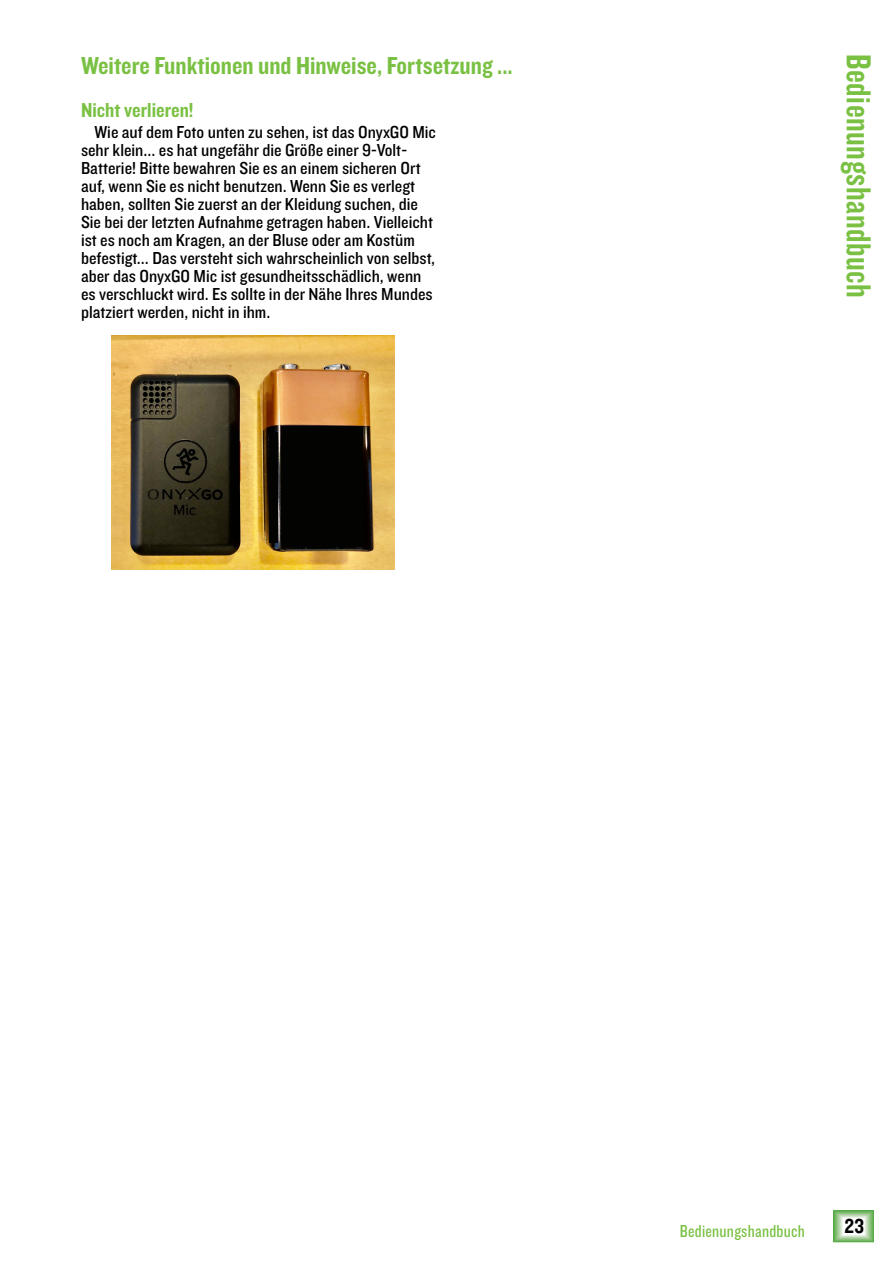
<style>
.page{position:relative;width:893px;height:1263px;background:#fff}
.page>*{position:absolute;margin:0;border:0;box-sizing:border-box;transform-origin:0 0}
.t1{font:36px "Knockout 49 Liteweight";letter-spacing:.015em;color:#7ac143}
.t2{font:25.5px "Knockout 50 Welterweight";color:#7ac143}
.t3{font:21px "Knockout 50 Welterweight";color:#7ac143}
.t4{font:21px "Knockout 50 Welterweight";color:#000}
.t5{font:18px/18px "Knockout 30 Junior Welterwt";color:#000}
.t6{font:18px "Knockout 29 Junior Ltweight";letter-spacing:.015em;color:#7ac143}
</style>
<div class="page">
<div style="left:834px;top:1211px;width:40px;height:31px;border:1px solid #4baa43"></div>
<div style="left:834px;top:1211px;width:39px;height:31px;border:1px solid #4eab44"></div>
<div style="left:834px;top:1211px;width:39px;height:30px;border:1px solid #5eaf4f"></div>
<div style="left:835px;top:1212px;width:38px;height:29px;border:1px solid #60b050"></div>
<div style="left:835px;top:1212px;width:37px;height:29px;border:1px solid #68b357"></div>
<div style="left:835px;top:1212px;width:37px;height:28px;border:1px solid #70b65f"></div>
<div style="left:836px;top:1212px;width:36px;height:28px;border:1px solid #72b661"></div>
<div style="left:836px;top:1212px;width:35px;height:28px;border:1px solid #75b864"></div>
<div style="left:836px;top:1213px;width:35px;height:27px;border:1px solid #7ebc6f"></div>
<div style="left:836px;top:1213px;width:35px;height:26px;border:1px solid #81bd72"></div>
<div style="left:837px;top:1213px;width:34px;height:26px;border:1px solid #83bd74"></div>
<div style="left:837px;top:1213px;width:33px;height:26px;border:1px solid #8ac17c"></div>
<div style="left:837px;top:1214px;width:33px;height:25px;border:1px solid #92c484"></div>
<div style="left:838px;top:1214px;width:32px;height:25px;border:1px solid #94c586"></div>
<div style="left:838px;top:1214px;width:31px;height:25px;border:1px solid #94c586"></div>
<div style="left:838px;top:1214px;width:31px;height:24px;border:1px solid #a1cb93"></div>
<div style="left:838px;top:1215px;width:31px;height:23px;border:1px solid #a3cc95"></div>
<div style="left:839px;top:1215px;width:30px;height:23px;border:1px solid #a4cd96"></div>
<div style="left:839px;top:1215px;width:29px;height:23px;border:1px solid #abd09e"></div>
<div style="left:839px;top:1215px;width:29px;height:22px;border:1px solid #b3d5a7"></div>
<div style="left:840px;top:1215px;width:28px;height:22px;border:1px solid #b5d6aa"></div>
<div style="left:840px;top:1215px;width:27px;height:22px;border:1px solid #b7d6ab"></div>
<div style="left:840px;top:1216px;width:27px;height:21px;border:1px solid #c1dcb7"></div>
<div style="left:840px;top:1216px;width:27px;height:20px;border:1px solid #c5debb"></div>
<div style="left:841px;top:1216px;width:26px;height:20px;border:1px solid #c7dfbe"></div>
<div style="left:841px;top:1216px;width:25px;height:20px;border:1px solid #cee3c6"></div>
<div style="left:841px;top:1217px;width:25px;height:19px;border:1px solid #d6e8d0"></div>
<div style="left:842px;top:1217px;width:24px;height:19px;border:1px solid #d8e8d2"></div>
<div style="left:842px;top:1217px;width:23px;height:19px;border:1px solid #d8e9d3"></div>
<div style="left:842px;top:1217px;width:23px;height:18px;border:1px solid #e5f0e0"></div>
<div style="left:842px;top:1218px;width:23px;height:17px;border:1px solid #e8f2e5"></div>
<img style="left:111px;top:335px;width:284px;height:234px">
<div style="left:281px;top:426px;width:81px;height:121px;background:#030302"></div>
<div style="left:269px;top:432px;width:9px;height:111px;background:#030302"></div>
<h2 class="t2" style="left:81px;top:49px;width:433px">Weitere Funktionen und Hinweise, Fortsetzung ...</h2>
<p class="t3" style="left:81px;top:96px;width:114px">Nicht verlieren!</p>
<p class="t5" style="left:81px;top:122px;width:356px;text-indent:14px">Wie auf dem Foto unten zu sehen, ist das OnyxGO Mic sehr klein... es hat ungefähr die Größe einer 9-Volt-Batterie! Bitte bewahren Sie es an einem sicheren Ort auf, wenn Sie es nicht benutzen. Wenn Sie es verlegt haben, sollten Sie zuerst an der Kleidung suchen, die Sie bei der letzten Aufnahme getragen haben. Vielleicht ist es noch am Kragen, an der Bluse oder am Kostüm befestigt... Das versteht sich wahrscheinlich von selbst, aber das OnyxGO Mic ist gesundheitsschädlich, wenn es verschluckt wird. Es sollte in der Nähe Ihres Mundes platziert werden, nicht in ihm.</p>
<h1 class="t1" style="left:881px;top:54px;width:245px;rotate:90deg">Bedienungshandbuch</h1>
<p class="t6" style="left:680px;top:1220px;width:127px">Bedienungshandbuch</p>
<p class="t4" style="left:844px;top:1212px;width:21px">23</p>
</div>
